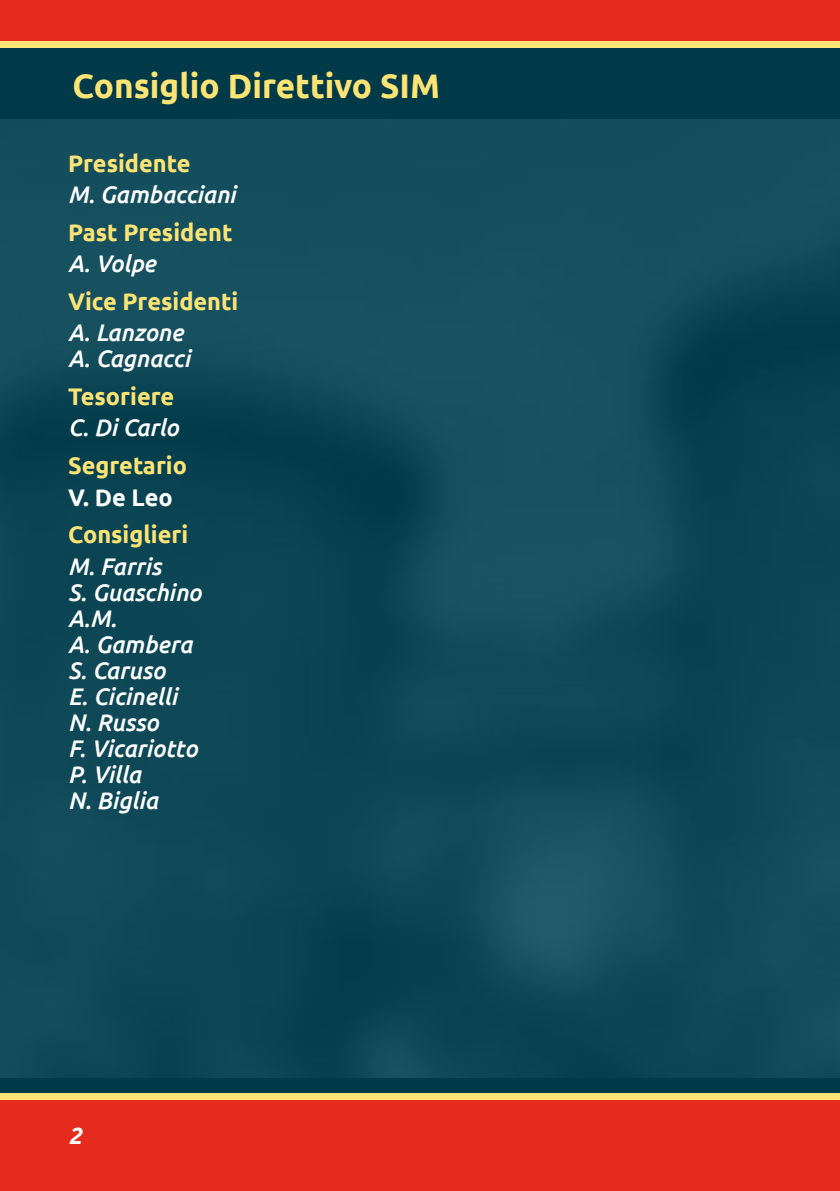
<style>
.page{position:relative;width:840px;height:1191px;background:#fff}
.page>*{position:absolute;margin:0;border:0;box-sizing:border-box;transform-origin:0 0}
.t1{font:700 34px "Ubuntu";color:#fee475}
.t2{font:italic 500 24px/26px "Ubuntu";color:#fff}
.t3{font:700 24px "Ubuntu";color:#fee475}
.t4{font:700 24px "Ubuntu";color:#fff}
.t5{font:italic 700 24px "Ubuntu";color:#fff}
</style>
<div class="page">
<div style="left:0;top:0;width:839px;height:1191px;background:#003a49"></div>
<div style="left:0;top:1100px;width:839px;height:91px;background:#e52a1e"></div>
<div style="left:0;top:1093px;width:839px;height:7px;background:#fee475"></div>
<img style="left:0;top:119px;width:839px;height:958px">
<div style="left:0;top:0;width:839px;height:41px;background:#e52a1e"></div>
<div style="left:0;top:41px;width:839px;height:7px;background:#fee475"></div>
<h1 class="t1" style="left:73px;top:66px;width:368px">Consiglio Direttivo SIM</h1>
<p class="t3" style="left:68px;top:148px;width:124px">Presidente</p>
<p class="t2" style="left:68px;top:181px;width:169px">M. Gambacciani</p>
<p class="t3" style="left:68px;top:217px;width:166px">Past President</p>
<p class="t2" style="left:68px;top:250px;width:89px">A. Volpe</p>
<p class="t3" style="left:68px;top:287px;width:172px">Vice Presidenti</p>
<p class="t2" style="left:68px;top:319px;width:123px">A. Lanzone<br>A. Cagnacci</p>
<p class="t3" style="left:68px;top:382px;width:107px">Tesoriere</p>
<p class="t2" style="left:68px;top:414px;width:112px">C. Di Carlo</p>
<p class="t3" style="left:68px;top:451px;width:120px">Segretario</p>
<p class="t4" style="left:68px;top:482px;width:106px">V. De Leo</p>
<p class="t3" style="left:68px;top:520px;width:121px">Consiglieri</p>
<p class="t2" style="left:68px;top:552px;width:135px">M. Farris<br>S. Guaschino<br>A.M.<br>A. Gambera<br>S. Caruso<br>E. Cicinelli<br>N. Russo<br>F. Vicariotto<br>P. Villa<br>N. Biglia</p>
<p class="t5" style="left:68px;top:1121px;width:15px">2</p>
</div>
